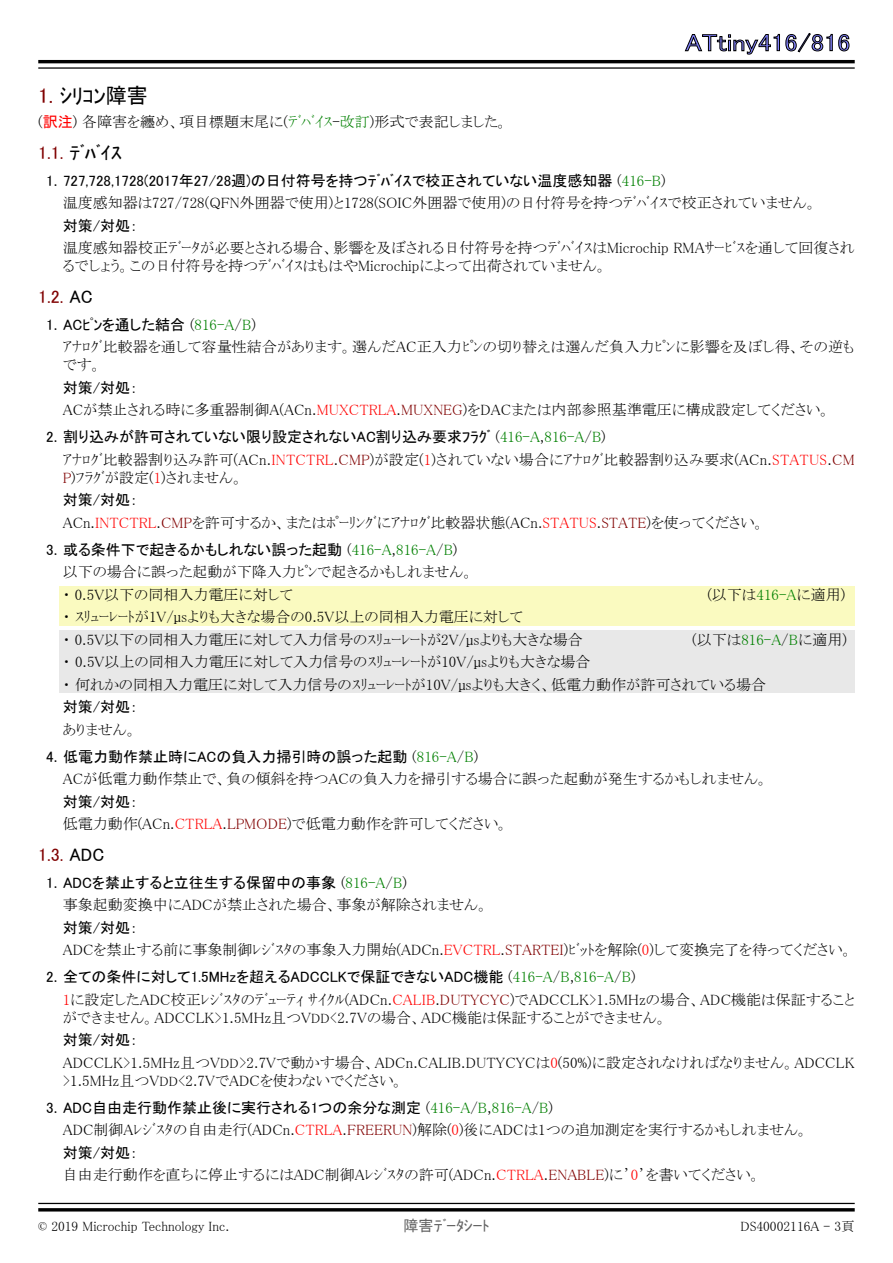
<style>
.page{position:relative;width:893px;height:1263px;background:#fff}
.page>*{position:absolute;margin:0;border:0;box-sizing:border-box;transform-origin:0 0}
.t1{font:24px "MS P Gothic";color:#8080ff;scale:1.1 1}
.t2{font:21px "MS P Gothic";color:#000}
.t3{font:18px "MS P Gothic";color:#800000}
.t4{font:18px "MS P Gothic";color:#000}
.t5{font:15px/18px "MS P Mincho";color:#000}
.t6{font:15px "MS P Gothic";color:#000}
.t7{font:15px "MS P Gothic";color:#646464}
.t8{font:13.5px "MS P Mincho";color:#000}
.s1{color:#800000}
.s2{font-family:"MS P Gothic";color:#f00}
.s3{color:#008000}
.s4{font-family:"MS P Mincho"}
.s5{font-family:"MS P Mincho";color:#008000}
.s6{color:#000}
.s7{color:#f00}
.s8{font-size:13.5px}
</style>
<div class="page">
<svg style="left:685px;top:33px;width:164px;height:22px"></svg>
<hr style="left:38px;top:60px;width:817px;height:3px;background:#000">
<hr style="left:38px;top:67px;width:817px;height:2px;background:#000">
<hr style="left:38px;top:1203px;width:817px;height:1px;background:#000">
<hr style="left:38px;top:1208px;width:817px;height:3px;background:#000">
<div style="left:60px;top:586px;width:795px;height:40px;background:#fafac0"></div>
<div style="left:60px;top:631px;width:795px;height:62px;background:#e8e8e8"></div>
<h1 class="t1" style="left:685px;top:30px;width:152px">ATtiny416/816</h1>
<h2 class="t2" style="left:38px;top:85px;width:111px"><span class="s1">1.</span> ｼﾘｺﾝ障害</h2>
<p class="t5" style="left:38px;top:113px;width:471px">(<span class="s2">訳注</span>) 各障害を纏め、項目標題末尾に(<span class="s3">ﾃﾞﾊﾞｲｽ</span>-<span class="s3">改訂</span>)形式で表記しました。</p>
<p class="t4" style="left:38px;top:143px;width:86px"><span class="s1">1.1.</span> ﾃﾞﾊﾞｲｽ</p>
<p class="t6" style="left:46px;top:173px;width:621px">1<span class="s4">.</span> 727,728,1728(2017年27/28週)の日付符号を持つﾃﾞﾊﾞｲｽで校正されていない温度感知器 <span class="s4">(</span><span class="s5">416-B</span><span class="s4">)</span></p>
<p class="t5" style="left:63px;top:194px;width:756px">温度感知器は727/728(QFN外囲器で使用)と1728(SOIC外囲器で使用)の日付符号を持つﾃﾞﾊﾞｲｽで校正されていません。</p>
<p class="t6" style="left:63px;top:218px;width:77px">対策/対処：</p>
<p class="t5" style="left:63px;top:239px;width:793px">温度感知器校正ﾃﾞｰﾀが必要とされる場合、影響を及ぼされる日付符号を持つﾃﾞﾊﾞｲｽはMicrochip RMAｻｰﾋﾞｽを通して回復されるでしょう。この日付符号を持つﾃﾞﾊﾞｲｽはもはやMicrochipによって出荷されていません。</p>
<p class="t3" style="left:38px;top:287px;width:56px">1.2. <span class="s6">AC</span></p>
<p class="t6" style="left:46px;top:317px;width:211px">1<span class="s4">.</span> ACﾋﾟﾝを通した結合 <span class="s4">(</span><span class="s5">816-A</span><span class="s4">/</span><span class="s5">B</span><span class="s4">)</span></p>
<p class="t5" style="left:63px;top:338px;width:793px">ｱﾅﾛｸﾞ比較器を通して容量性結合があります。選んだAC正入力ﾋﾟﾝの切り替えは選んだ負入力ﾋﾟﾝに影響を及ぼし得、その逆もです。</p>
<p class="t6" style="left:63px;top:380px;width:76px">対策/対処：</p>
<p class="t5" style="left:63px;top:401px;width:769px">ACが禁止される時に多重器制御A(ACn.<span class="s7">MUXCTRLA</span>.<span class="s1">MUXNEG</span>)をDACまたは内部参照基準電圧に構成設定してください。</p>
<p class="t6" style="left:46px;top:429px;width:561px">2<span class="s4">.</span> 割り込みが許可されていない限り設定されないAC割り込み要求ﾌﾗｸﾞ <span class="s4">(</span><span class="s5">416-A</span><span class="s4">,</span><span class="s5">816-A</span><span class="s4">/</span><span class="s5">B</span><span class="s4">)</span></p>
<p class="t5" style="left:63px;top:450px;width:793px">ｱﾅﾛｸﾞ比較器割り込み許可(ACn.<span class="s7">INTCTRL</span>.<span class="s1">CMP</span>)が設定(<span class="s7">1</span>)されていない場合にｱﾅﾛｸﾞ比較器割り込み要求(ACn.<span class="s7">STATUS</span>.<span class="s1">CM<br>P</span>)ﾌﾗｸﾞが設定(<span class="s7">1</span>)されません。</p>
<p class="t6" style="left:63px;top:492px;width:77px">対策/対処：</p>
<p class="t5" style="left:63px;top:513px;width:704px">ACn.<span class="s7">INTCTRL</span>.<span class="s1">CMP</span>を許可するか、またはﾎﾟｰﾘﾝｸﾞにｱﾅﾛｸﾞ比較器状態(ACn.<span class="s7">STATUS</span>.<span class="s1">STATE</span>)を使ってください。</p>
<p class="t6" style="left:46px;top:542px;width:413px">3<span class="s4">.</span> 或る条件下で起きるかもしれない誤った起動 <span class="s4">(</span><span class="s5">416-A</span><span class="s4">,</span><span class="s5">816-A</span><span class="s4">/</span><span class="s5">B</span><span class="s4">)</span></p>
<p class="t5" style="left:63px;top:560px;width:412px;line-height:22.5px">以下の場合に誤った起動が下降入力ﾋﾟﾝで起きるかもしれません。・ 0.5V以下の同相入力電圧に対して</p>
<p class="t5" style="left:707px;top:585px;width:139px">(以下は<span class="s3">416-A</span>に適用)</p>
<p class="t5" style="left:63px;top:605px;width:522px;line-height:22.5px">・ ｽﾘｭｰﾚｰﾄが1V/µsよりも大きな場合の0.5V以上の同相入力電圧に対して<br>・ 0.5V以下の同相入力電圧に対して入力信号のｽﾘｭｰﾚｰﾄが2V/µsよりも大きな場合</p>
<p class="t5" style="left:692px;top:630px;width:156px">(以下は<span class="s3">816-A</span>/<span class="s3">B</span>に適用)</p>
<p class="t5" style="left:63px;top:650px;width:705px;line-height:22.5px">・ 0.5V以上の同相入力電圧に対して入力信号のｽﾘｭｰﾚｰﾄが10V/µsよりも大きな場合<br>・ 何れかの同相入力電圧に対して入力信号のｽﾘｭｰﾚｰﾄが10V/µsよりも大きく、低電力動作が許可されている場合</p>
<p class="t6" style="left:63px;top:699px;width:77px">対策/対処：</p>
<p class="t5" style="left:63px;top:720px;width:76px">ありません。</p>
<p class="t6" style="left:46px;top:749px;width:434px">4<span class="s4">.</span> 低電力動作禁止時にACの負入力掃引時の誤った起動 <span class="s4">(</span><span class="s5">816-A</span><span class="s4">/</span><span class="s5">B</span><span class="s4">)</span></p>
<p class="t5" style="left:63px;top:770px;width:707px">ACが低電力動作禁止で、負の傾斜を持つACの負入力を掃引する場合に誤った起動が発生するかもしれません。</p>
<p class="t6" style="left:63px;top:794px;width:77px">対策/対処：</p>
<p class="t5" style="left:63px;top:815px;width:447px">低電力動作(ACn.<span class="s7">CTRLA</span>.<span class="s1">LPMODE</span>)で低電力動作を許可してください。</p>
<p class="t3" style="left:38px;top:845px;width:68px">1.3. <span class="s6">ADC</span></p>
<p class="t6" style="left:46px;top:875px;width:362px">1<span class="s4">.</span> ADCを禁止すると立往生する保留中の事象 <span class="s4">(</span><span class="s5">816-A</span><span class="s4">/</span><span class="s5">B</span><span class="s4">)</span></p>
<p class="t5" style="left:63px;top:896px;width:427px">事象起動変換中にADCが禁止された場合、事象が解除されません。</p>
<p class="t6" style="left:63px;top:920px;width:76px">対策/対処：</p>
<p class="t5" style="left:63px;top:941px;width:792px">ADCを禁止する前に事象制御ﾚｼﾞｽﾀの事象入力開始(ADCn.<span class="s7">EVCTRL</span>.<span class="s1">STARTEI</span>)ﾋﾞｯﾄを解除(<span class="s7">0</span>)して変換完了を待ってください。</p>
<p class="t6" style="left:46px;top:969px;width:591px">2<span class="s4">.</span> 全ての条件に対して1.5MHzを超えるADCCLKで保証できないADC機能 <span class="s4">(</span><span class="s5">416-A</span><span class="s4">/</span><span class="s5">B</span><span class="s4">,</span><span class="s5">816-A</span><span class="s4">/</span><span class="s5">B</span><span class="s4">)</span></p>
<p class="t5" style="left:63px;top:990px;width:793px"><span class="s7">1</span>に設定したADC校正ﾚｼﾞｽﾀのﾃﾞｭｰﾃｨ ｻｲｸﾙ(ADCn.<span class="s7">CALIB</span>.<span class="s1">DUTYCYC</span>)でADCCLK&gt;1.5MHzの場合、ADC機能は保証することができません。ADCCLK&gt;1.5MHz且つV<span class="s8">DD</span>&lt;2.7Vの場合、ADC機能は保証することができません。</p>
<p class="t6" style="left:63px;top:1032px;width:76px">対策/対処：</p>
<p class="t5" style="left:63px;top:1053px;width:793px">ADCCLK&gt;1.5MHz且つV<span class="s8">DD</span>&gt;2.7Vで動かす場合、ADCn.CALIB.DUTYCYCは<span class="s7">0</span>(50%)に設定されなければなりません。ADCCLK &gt;1.5MHz且つV<span class="s8">DD</span>&lt;2.7VでADCを使わないでください。</p>
<p class="t6" style="left:46px;top:1100px;width:509px">3<span class="s4">.</span> ADC自由走行動作禁止後に実行される1つの余分な測定 <span class="s4">(</span><span class="s5">416-A</span><span class="s4">/</span><span class="s5">B</span><span class="s4">,</span><span class="s5">816-A</span><span class="s4">/</span><span class="s5">B</span><span class="s4">)</span></p>
<p class="t5" style="left:63px;top:1121px;width:747px">ADC制御Aﾚｼﾞｽﾀの自由走行(ADCn.<span class="s7">CTRLA</span>.<span class="s1">FREERUN</span>)解除(<span class="s7">0</span>)後にADCは1つの追加測定を実行するかもしれません。</p>
<p class="t6" style="left:63px;top:1145px;width:76px">対策/対処：</p>
<p class="t5" style="left:63px;top:1166px;width:700px">自由走行動作を直ちに停止するにはADC制御Aﾚｼﾞｽﾀの許可(ADCn.<span class="s7">CTRLA</span>.<span class="s1">ENABLE</span>)に’<span class="s7">0</span>’を書いてください。</p>
<p class="t8" style="left:38px;top:1219px;width:193px">© 2019 Microchip Technology Inc.</p>
<p class="t7" style="left:404px;top:1218px;width:87px">障害ﾃﾞｰﾀｼｰﾄ</p>
<p class="t8" style="left:740px;top:1219px;width:116px">DS40002116A - 3頁</p>
</div>
